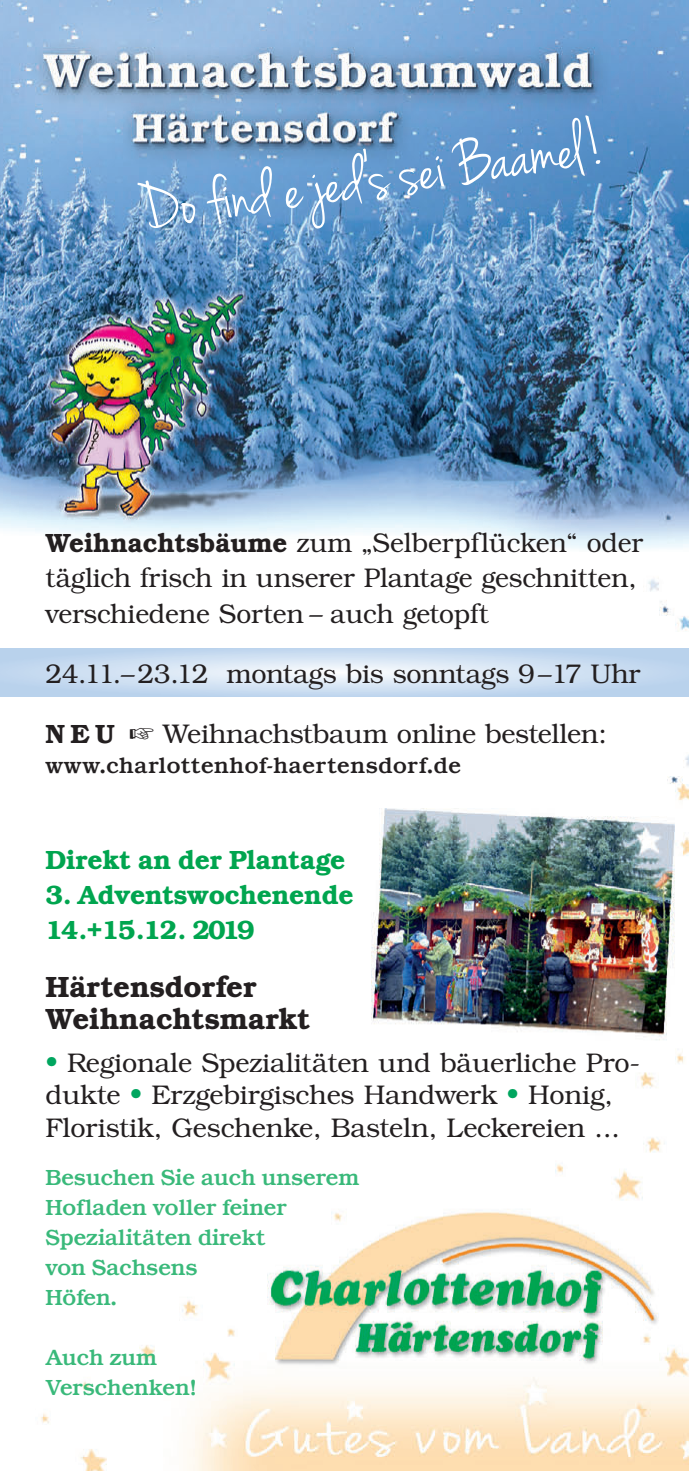
<style>
.page{position:relative;width:689px;height:1471px;background:#fff}
.page>*{position:absolute;margin:0;border:0;box-sizing:border-box;transform-origin:0 0}
.t1{font:70px "Jenna Sue";color:#fff}
.t2{font:600 30px/32.5px "Bookman Itc T";color:#231f20}
.t3{font:27px/32.5px "Bookman Itc LTU Ligh";letter-spacing:-.005em;color:#231f20}
.t4{font:600 27px/35px "Bookman Itc T";letter-spacing:-.005em;color:#00a54f}
.t5{font:500 22.5px/30px "Bookman Itc T";color:#39b97a}
.t6{font:500 22.5px "Bookman Itc T";letter-spacing:.03em;color:#231f20}
.s1{font-family:"Bookman Itc T";font-weight:600}
.s2{color:#00a65f}
</style>
<div class="page">
<img style="left:0;top:0;width:689px;height:1471px">
<svg style="left:0;top:648px;width:689px;height:48px"></svg>
<h1 class="t1" style="left:136px;top:183px;width:471px;rotate:-8deg">Do find e jed’s sei Baamel!</h1>
<p class="t3" style="left:45px;top:528px;width:599px;line-height:35px"><span class="s1">Weihnachtsbäume</span> zum „Selberpflücken“ oder täglich frisch in unserer Plantage geschnitten, verschiedene Sorten – auch getopft</p>
<p class="t3" style="left:45px;top:659px;width:596px">24.11.–23.12 montags bis sonntags 9–17 Uhr</p>
<p class="t3" style="left:45px;top:719px;width:563px"><span class="s1">N E U</span> ☞ Weihnachstbaum online bestellen:</p>
<p class="t6" style="left:45px;top:756px;width:417px">www.charlottenhof-haertensdorf.de</p>
<p class="t4" style="left:45px;top:844px;width:301px">Direkt an der Plantage</p>
<p class="t4" style="left:45px;top:879px;width:310px">3. Adventswochenende<br>14.+15.12. 2019</p>
<p class="t2" style="left:45px;top:972px;width:266px">Härtensdorfer<br>Weihnachtsmarkt</p>
<p class="t3" style="left:45px;top:1048px;width:596px"><span class="s2">•</span> Regionale Spezialitäten und bäuerliche Pro&shy;dukte <span class="s2">•</span> Erzgebirgisches Handwerk <span class="s2">•</span> Honig,<br>Floristik, Geschenke, Basteln, Leckereien ...</p>
<p class="t5" style="left:45px;top:1164px;width:315px">Besuchen Sie auch unserem<br>Hofladen voller feiner<br>Spezialitäten direkt<br>von Sachsens<br>Höfen.</p>
<p class="t5" style="left:45px;top:1344px;width:153px">Auch zum<br>Verschenken!</p>
</div>
